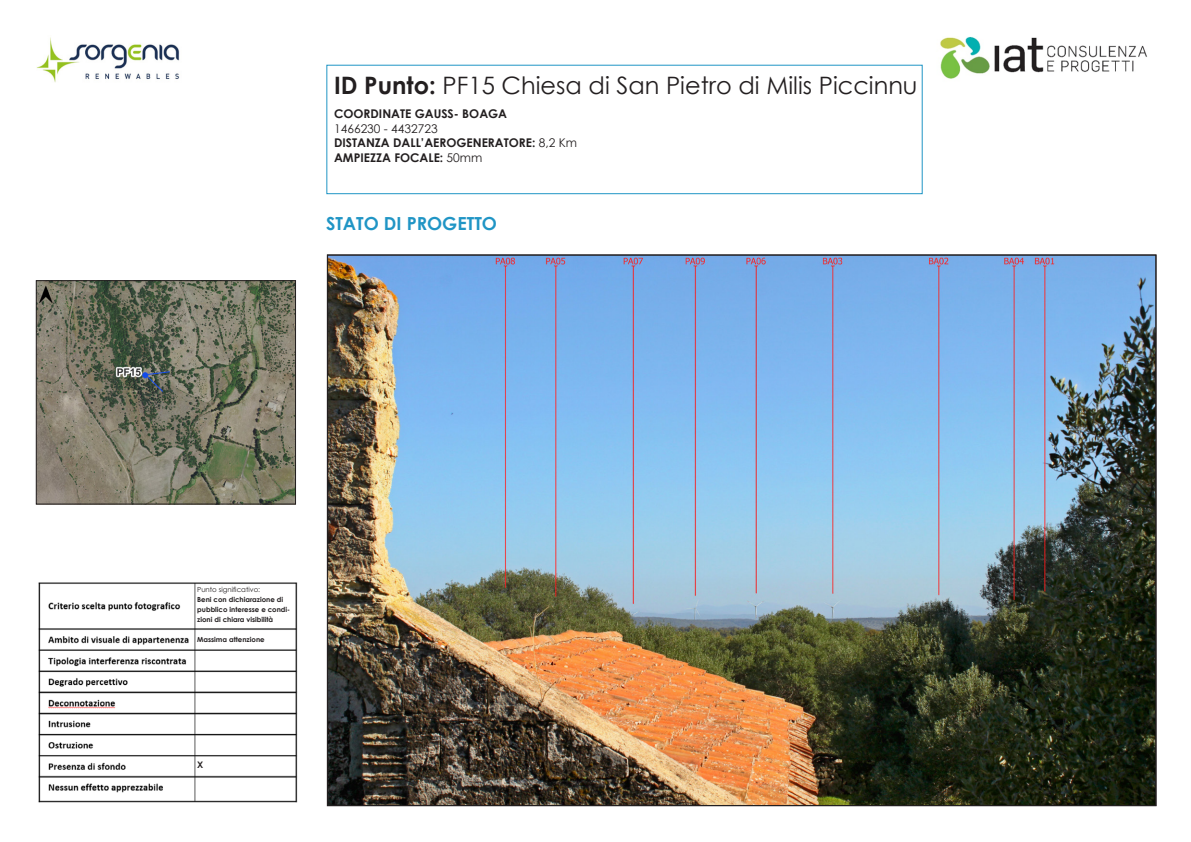
<style>
.page{position:relative;width:1191px;height:842px;background:#fff}
.page>*{position:absolute;margin:0;border:0;box-sizing:border-box;transform-origin:0 0}
.t1{font:24px "Century Gothic";color:#231f20}
.t2{font:700 18px "Century Gothic";color:#2095c5}
.t3{font:700 12px "Century Gothic";color:#231f20}
.t4{font:12px "Century Gothic";color:#231f20}
.t5{font:700 9px "Century Gothic";color:#231f20}
.t6{font:700 7px/10px "Century Gothic";color:#231f20}
.t7{font:7px "Century Gothic";color:#231f20}
.s1{font-weight:700}
.s2{font-weight:400}
</style>
<div class="page">
<img style="left:940px;top:36px;width:207px;height:43px">
<img style="left:36px;top:37px;width:144px;height:45px">
<img style="left:329px;top:257px;width:825px;height:547px">
<img style="left:38px;top:282px;width:256px;height:220px">
<div style="left:36px;top:280px;width:260px;height:224px;border:1px solid #231f20"></div>
<img style="left:38px;top:582px;width:260px;height:221px">
<div style="left:326px;top:65px;width:596px;height:129px;border:1px solid #2095c5"></div>
<svg style="left:145px;top:371px;width:26px;height:22px"></svg>
<p class="t1" style="left:334px;top:69px;width:585px"><span class="s1">ID Punto:</span> PF15 Chiesa di San Pietro di Milis Piccinnu</p>
<p class="t3" style="left:334px;top:105px;width:175px">COORDINATE GAUSS- BOAGA</p>
<p class="t4" style="left:334px;top:120px;width:105px">1466230 - 4432723</p>
<p class="t3" style="left:334px;top:134px;width:244px">DISTANZA DALL’AEROGENERATORE: <span class="s2">8,2 Km</span></p>
<p class="t3" style="left:334px;top:148px;width:150px">AMPIEZZA FOCALE: <span class="s2">50mm</span></p>
<p class="t2" style="left:326px;top:209px;width:172px">STATO DI PROGETTO</p>
<p class="t7" style="left:197px;top:584px;width:64px">Punto significativo:</p>
<p class="t6" style="left:197px;top:594px;width:94px">Beni con dichiarazione di pubblico interesse e condi&shy;zioni di chiara visibilità</p>
<p class="t6" style="left:197px;top:634px;width:69px">Massima attenzione</p>
<p class="t5" style="left:197px;top:758px;width:8px">X</p>
</div>
